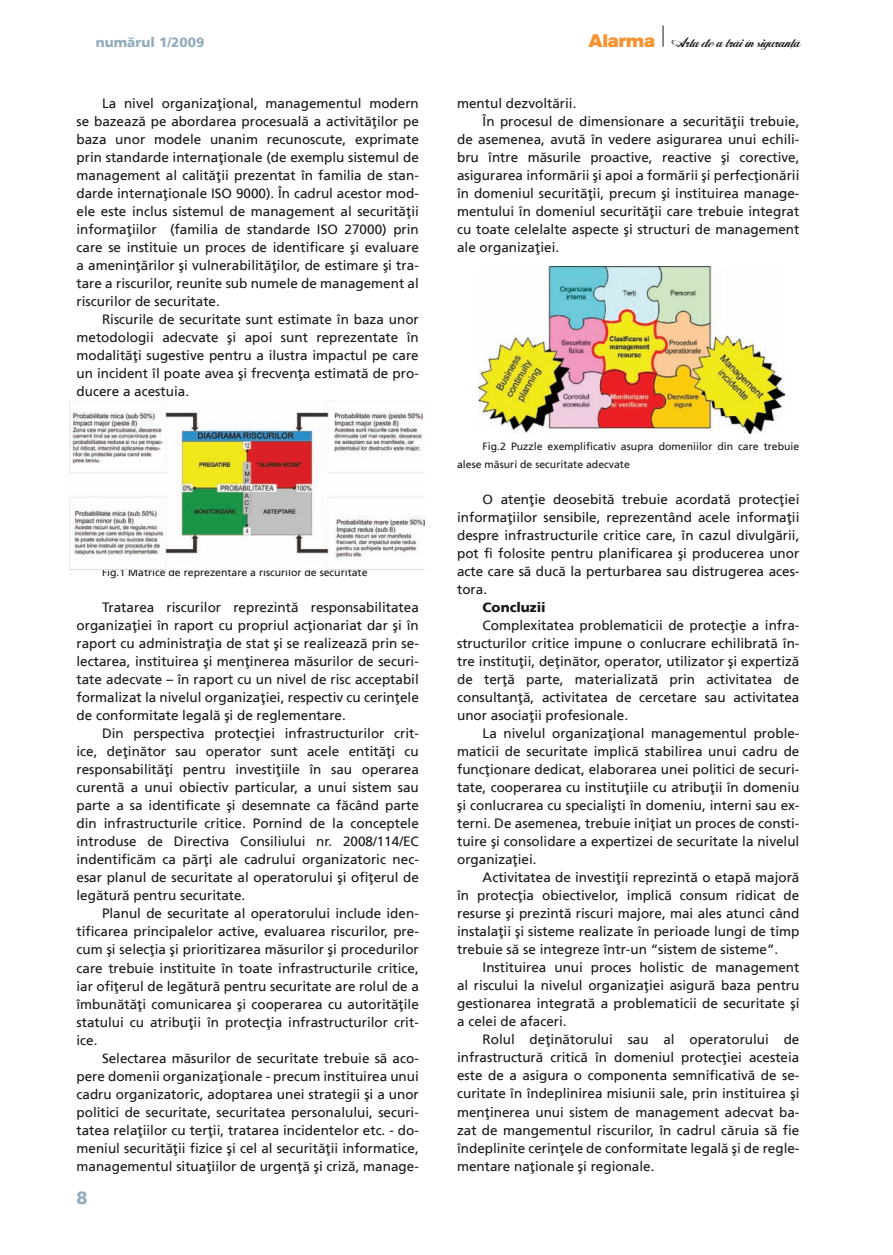
<style>
.page{position:relative;width:893px;height:1255px;background:#fff}
.page>*{position:absolute;margin:0;border:0;box-sizing:border-box;transform-origin:0 0}
.t1{font:18px "Frutiger 75 CE Black";color:#93adbc}
.Text{font:13.5px/18px "Frutiger 55 CE Roman";color:#1a161a;text-align:justify}
.t2{font:13.5px "Allison";color:#1a161a}
.t3{font:13.5px "Frutiger 75 CE Black";color:#93adbc}
.Text-2{font:13.5px "Frutiger 75 CE Black";color:#1a161a}
.Text-3{font:10.5px/18px "Frutiger 55 CE Roman";color:#1a161a}
.s1{font-family:"Volvo Sans Super";font-weight:700;font-size:18px;color:#f69230}
</style>
<div class="page">
<svg style="left:663px;top:26px;width:1px;height:21px"></svg>
<img style="left:69px;top:400px;width:355px;height:169px">
<img style="left:478px;top:266px;width:306px;height:168px">
<p class="t3" style="left:96px;top:34px;width:110px">numărul 1/2009</p>
<p class="t2" style="left:588px;top:36px;width:212px"><span class="s1">Alarma</span> Arta de a tr^i în siguran]^</p>
<p class="Text" style="left:77px;top:94px;width:344px;text-indent:26px">La nivel organizaţional, managementul modern se bazează pe abordarea procesuală a activităţilor pe baza unor modele unanim recunoscute, exprimate prin standarde internaţionale (de exemplu sistemul de management al calităţii prezentat în familia de stan&shy;darde internaţionale ISO 9000). În cadrul acestor mod&shy;ele este inclus sistemul de management al securităţii informaţiilor (familia de standarde ISO 27000) prin care se instituie un proces de identificare şi evaluare a ameninţărilor şi vulnerabilităţilor, de estimare şi tra&shy;tare a riscurilor, reunite sub numele de management al riscurilor de securitate.</p>
<p class="Text" style="left:77px;top:310px;width:344px;text-indent:26px">Riscurile de securitate sunt estimate în baza unor metodologii adecvate şi apoi sunt reprezentate în modalităţi sugestive pentru a ilustra impactul pe care un incident îl poate avea şi frecvenţa estimată de pro&shy;ducere a acestuia.</p>
<p class="Text-3" style="left:102px;top:563px;width:267px">Fig.1 Matrice de reprezentare a riscurilor de securitate</p>
<p class="Text" style="left:77px;top:598px;width:344px;text-indent:26px">Tratarea riscurilor reprezintă responsabilitatea organizaţiei în raport cu propriul acţionariat dar şi în raport cu administraţia de stat şi se realizează prin se&shy;lectarea, instituirea şi menţinerea măsurilor de securi&shy;tate adecvate – în raport cu un nivel de risc acceptabil formalizat la nivelul organizaţiei, respectiv cu cerinţele de conformitate legală şi de reglementare.</p>
<p class="Text" style="left:77px;top:724px;width:344px;text-indent:26px">Din perspectiva protecţiei infrastructurilor crit&shy;ice, deţinător sau operator sunt acele entităţi cu responsabilităţi pentru investiţiile în sau operarea curentă a unui obiectiv particular, a unui sistem sau parte a sa identificate şi desemnate ca făcând parte din infrastructurile critice. Pornind de la conceptele introduse de Directiva Consiliului nr. 2008/114/EC indentificăm ca părţi ale cadrului organizatoric nec&shy;esar planul de securitate al operatorului şi ofiţerul de legătură pentru securitate.</p>
<p class="Text" style="left:77px;top:904px;width:344px;text-indent:26px">Planul de securitate al operatorului include iden&shy;tificarea principalelor active, evaluarea riscurilor, pre&shy;cum şi selecţia şi prioritizarea măsurilor şi procedurilor care trebuie instituite în toate infrastructurile critice, iar ofiţerul de legătură pentru securitate are rolul de a îmbunătăţi comunicarea şi cooperarea cu autorităţile statului cu atribuţii în protecţia infrastructurilor crit&shy;ice.</p>
<p class="Text" style="left:77px;top:1048px;width:344px;text-indent:26px">Selectarea măsurilor de securitate trebuie să aco&shy;pere domenii organizaţionale - precum instituirea unui cadru organizatoric, adoptarea unei strategii şi a unor politici de securitate, securitatea personalului, securi&shy;tatea relaţiilor cu terţii, tratarea incidentelor etc. - do&shy;meniul securităţii fizice şi cel al securităţii informatice, managementul situaţiilor de urgenţă şi criză, manage-</p>
<h1 class="t1" style="left:77px;top:1186px;width:13px">8</h1>
<p class="Text" style="left:457px;top:94px;width:121px">mentul dezvoltării.</p>
<p class="Text" style="left:457px;top:112px;width:344px;text-indent:26px">În procesul de dimensionare a securităţii trebuie, de asemenea, avută în vedere asigurarea unui echili&shy;bru între măsurile proactive, reactive şi corective, asigurarea informării şi apoi a formării şi perfecţionării în domeniul securităţii, precum şi instituirea manage&shy;mentului în domeniul securităţii care trebuie integrat cu toate celelalte aspecte şi structuri de management ale organizaţiei.</p>
<p class="Text-3" style="left:457px;top:437px;width:344px;text-indent:26px">Fig.2 Puzzle exemplificativ asupra domeniilor din care trebuie alese măsuri de securitate adecvate</p>
<p class="Text" style="left:457px;top:490px;width:344px;text-indent:26px">O atenţie deosebită trebuie acordată protecţiei informaţiilor sensibile, reprezentând acele informaţii despre infrastructurile critice care, în cazul divulgării, pot fi folosite pentru planificarea şi producerea unor acte care să ducă la perturbarea sau distrugerea aces&shy;tora.</p>
<p class="Text-2" style="left:483px;top:599px;width:65px">Concluzii</p>
<p class="Text" style="left:457px;top:616px;width:344px;text-indent:26px">Complexitatea problematicii de protecţie a infra&shy;structurilor critice impune o conlucrare echilibrată în&shy;tre instituţii, deţinător, operator, utilizator şi expertiză de terţă parte, materializată prin activitatea de consultanţă, activitatea de cercetare sau activitatea unor asociaţii profesionale.</p>
<p class="Text" style="left:457px;top:724px;width:344px;text-indent:26px">La nivelul organizaţional managementul proble&shy;maticii de securitate implică stabilirea unui cadru de funcţionare dedicat, elaborarea unei politici de securi&shy;tate, cooperarea cu instituţiile cu atribuţii în domeniu şi conlucrarea cu specialişti în domeniu, interni sau ex&shy;terni. De asemenea, trebuie iniţiat un proces de consti&shy;tuire şi consolidare a expertizei de securitate la nivelul organizaţiei.</p>
<p class="Text" style="left:457px;top:868px;width:344px;text-indent:26px">Activitatea de investiţii reprezintă o etapă majoră în protecţia obiectivelor, implică consum ridicat de resurse şi prezintă riscuri majore, mai ales atunci când instalaţii şi sisteme realizate în perioade lungi de timp trebuie să se integreze într-un “sistem de sisteme”.</p>
<p class="Text" style="left:457px;top:958px;width:344px;text-indent:26px">Instituirea unui proces holistic de management al riscului la nivelul organizaţiei asigură baza pentru gestionarea integrată a problematicii de securitate şi a celei de afaceri.</p>
<p class="Text" style="left:457px;top:1030px;width:344px;text-indent:26px">Rolul deţinătorului sau al operatorului de infrastructură critică în domeniul protecţiei acesteia este de a asigura o componenta semnificativă de se&shy;curitate în îndeplinirea misiunii sale, prin instituirea şi menţinerea unui sistem de management adecvat ba&shy;zat de mangementul riscurilor, în cadrul căruia să fie îndeplinite cerinţele de conformitate legală şi de regle&shy;mentare naţionale şi regionale.</p>
</div>
